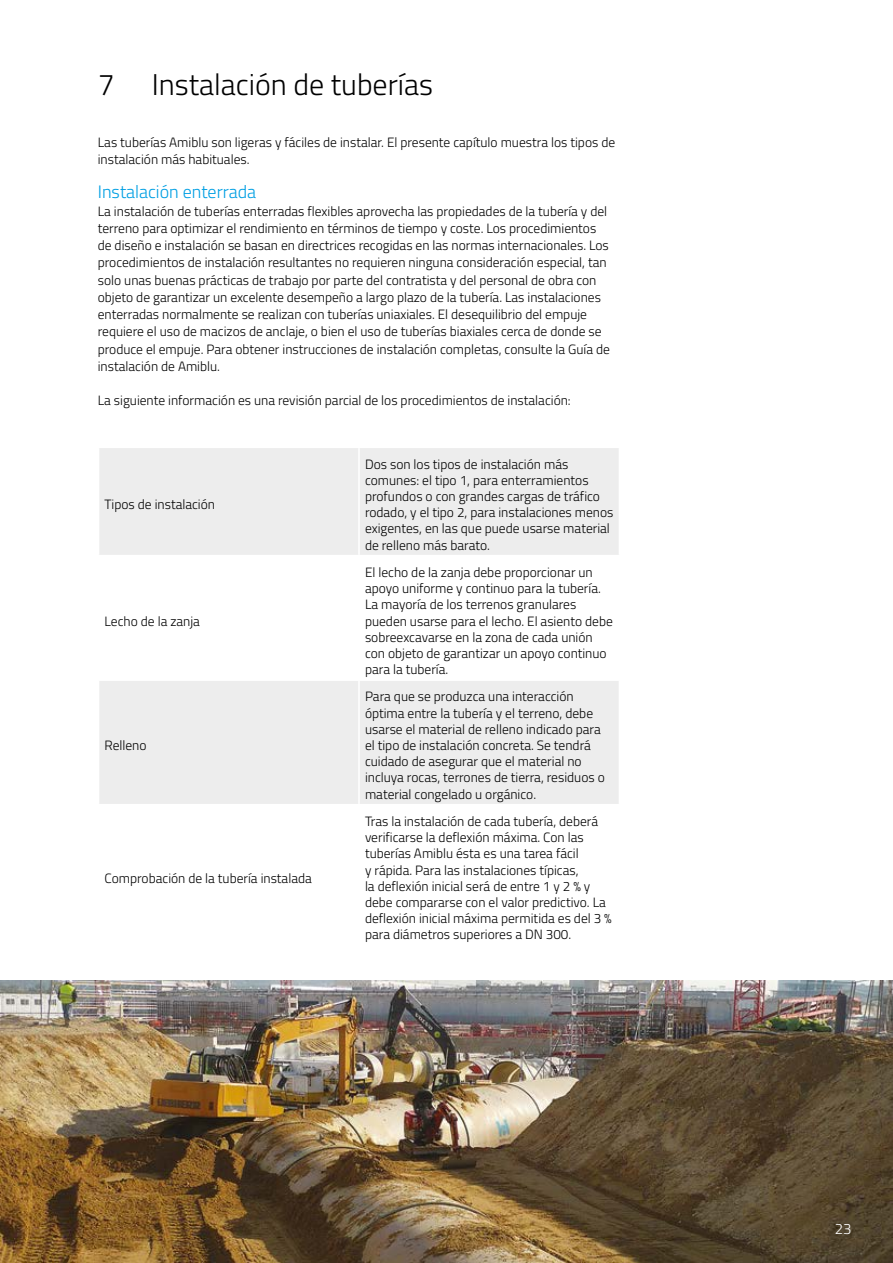
<style>
.page{position:relative;width:893px;height:1263px;background:#fff}
.page>*{position:absolute;margin:0;border:0;box-sizing:border-box;transform-origin:0 0}
.fließtext{font:300 30px "Titillium Web";color:#000}
.fließtext-2{font:300 18px "Titillium Web";color:#009fe3}
.t1{font:300 15px "Titillium Web";color:#fff}
.fließtext-3{font:300 13.5px/16.2px "Titillium Web";color:#000}
</style>
<div class="page">
<img style="left:0;top:980px;width:893px;height:283px">
<div style="left:99px;top:448px;width:520px;height:107px;background:#ededed"></div>
<div style="left:99px;top:681px;width:520px;height:123px;background:#ededed"></div>
<hr style="left:358px;top:448px;width:2px;height:107px;background:#fff">
<hr style="left:358px;top:681px;width:2px;height:123px;background:#fff">
<p class="fließtext" style="left:98px;top:63px;width:337px">7 Instalación de tuberías</p>
<p class="fließtext-3" style="left:98px;top:133px;width:519px;line-height:17.2px">Las tuberías Amiblu son ligeras y fáciles de instalar. El presente capítulo muestra los tipos de instalación más habituales.</p>
<p class="fließtext-2" style="left:98px;top:179px;width:160px">Instalación enterrada</p>
<p class="fließtext-3" style="left:98px;top:202px;width:514px;line-height:17.2px">La instalación de tuberías enterradas flexibles aprovecha las propiedades de la tubería y del terreno para optimizar el rendimiento en términos de tiempo y coste. Los procedimientos de diseño e instalación se basan en directrices recogidas en las normas internacionales. Los procedimientos de instalación resultantes no requieren ninguna consideración especial, tan solo unas buenas prácticas de trabajo por parte del contratista y del personal de obra con objeto de garantizar un excelente desempeño a largo plazo de la tubería. Las instalaciones enterradas normalmente se realizan con tuberías uniaxiales. El desequilibrio del empuje requiere el uso de macizos de anclaje, o bien el uso de tuberías biaxiales cerca de donde se produce el empuje. Para obtener instrucciones de instalación completas, consulte la Guía de instalación de Amiblu.</p>
<p class="fließtext-3" style="left:98px;top:392px;width:474px">La siguiente información es una revisión parcial de los procedimientos de instalación:</p>
<p class="fließtext-3" style="left:105px;top:496px;width:112px">Tipos de instalación</p>
<p class="fließtext-3" style="left:105px;top:612px;width:97px">Lecho de la zanja</p>
<p class="fließtext-3" style="left:105px;top:736px;width:44px">Relleno</p>
<p class="fließtext-3" style="left:105px;top:869px;width:209px">Comprobación de la tubería instalada</p>
<p class="fließtext-3" style="left:365px;top:455px;width:250px">Dos son los tipos de instalación más comunes: el tipo 1, para enterramientos profundos o con grandes cargas de tráfico rodado, y el tipo 2, para instalaciones menos exigentes, en las que puede usarse material de relleno más barato.</p>
<p class="fließtext-3" style="left:365px;top:563px;width:249px">El lecho de la zanja debe proporcionar un apoyo uniforme y continuo para la tubería.<br>La mayoría de los terrenos granulares pueden usarse para el lecho. El asiento debe sobreexcavarse en la zona de cada unión con objeto de garantizar un apoyo continuo para la tubería.</p>
<p class="fließtext-3" style="left:365px;top:688px;width:241px">Para que se produzca una interacción óptima entre la tubería y el terreno, debe usarse el material de relleno indicado para el tipo de instalación concreta. Se tendrá cuidado de asegurar que el material no incluya rocas, terrones de tierra, residuos o material congelado u orgánico.</p>
<p class="fließtext-3" style="left:365px;top:812px;width:235px">Tras la instalación de cada tubería, deberá verificarse la deflexión máxima. Con las tuberías Amiblu ésta es una tarea fácil</p>
<p class="fließtext-3" style="left:365px;top:861px;width:248px">y rápida. Para las instalaciones típicas,<br>la deflexión inicial será de entre 1 y 2 % y debe compararse con el valor predictivo. La deflexión inicial máxima permitida es del 3 % para diámetros superiores a DN 300.</p>
<p class="t1" style="left:835px;top:1217px;width:18px">23</p>
</div>
